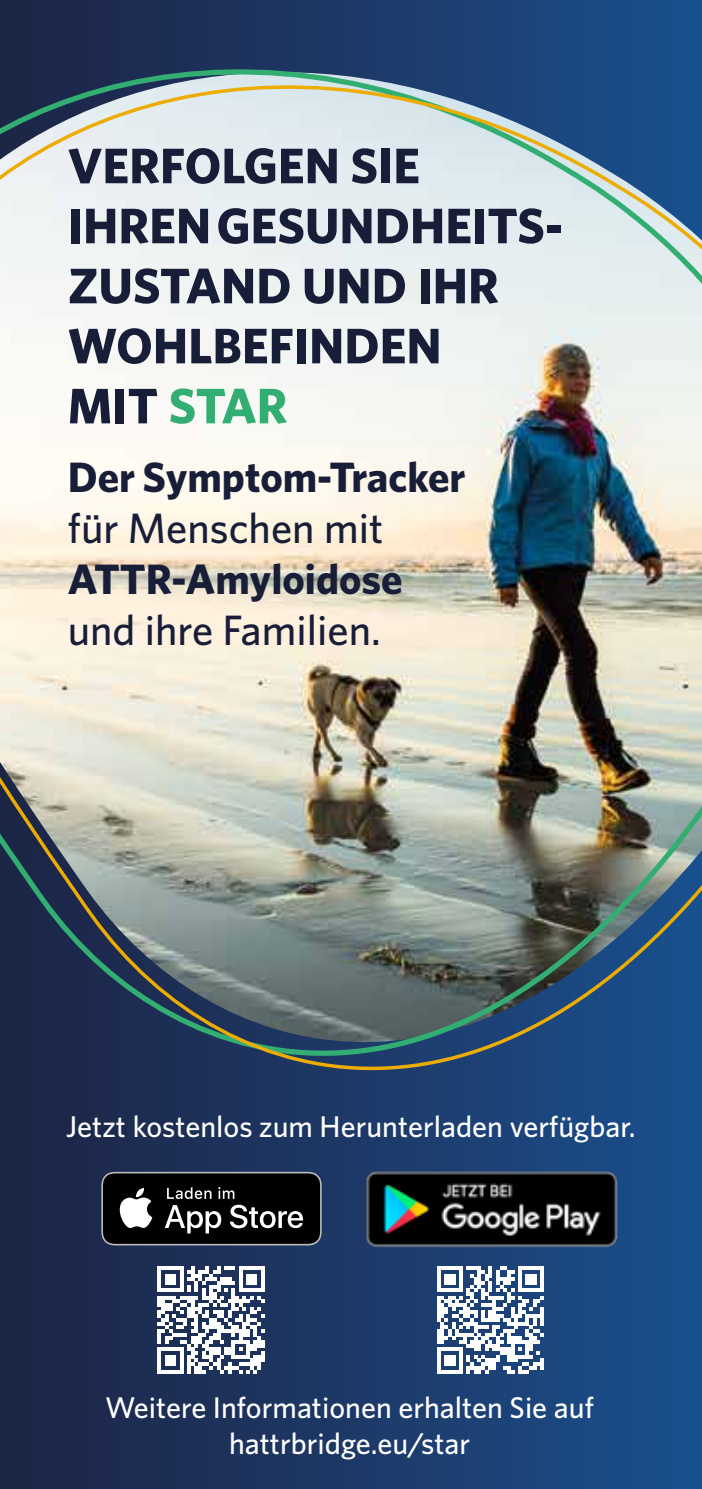
<style>
.page{position:relative;width:702px;height:1489px;background:#fff}
.page>*{position:absolute;margin:0;border:0;box-sizing:border-box;transform-origin:0 0}
.t1{font:700 50px/60px "Whitney";color:#181d38}
.t2{font:700 42.5px "Whitney";color:#181d38}
.t3{font:500 42.5px "Whitney";color:#181d38}
.t4{font:500 30px/36px "Whitney";color:#fff;text-align:center}
.s1{color:#32ae72}
</style>
<div class="page">
<div style="left:0;top:0;width:702px;height:1488px;background:linear-gradient(to right,#1e2443,#1b4f8d)"></div>
<img style="left:0;top:0;width:702px;height:1174px">
<svg style="left:158px;top:1266px;width:107px;height:107px"></svg>
<svg style="left:437px;top:1266px;width:107px;height:107px"></svg>
<svg style="left:101px;top:1171px;width:220px;height:74px;background:#2c2c2d"></svg>
<img style="left:348px;top:1153px;width:286px;height:110px">
<h1 class="t1" style="left:68px;top:134px;width:492px">VERFOLGEN SIE<br>IHREN GESUNDHEITS-<br>ZUSTAND UND IHR<br>WOHLBEFINDEN<br>MIT <span class="s1">STAR</span></h1>
<h2 class="t2" style="left:68px;top:451px;width:399px">Der Symptom-Tracker</h2>
<h2 class="t3" style="left:68px;top:502px;width:317px">für Menschen mit</h2>
<h2 class="t2" style="left:68px;top:553px;width:336px">ATTR-Amyloidose</h2>
<h2 class="t3" style="left:68px;top:604px;width:314px">und ihre Familien.</h2>
<p class="t4" style="left:66px;top:1107px;width:571px">Jetzt kostenlos zum Herunterladen verfügbar.</p>
<p class="t4" style="left:105px;top:1388px;width:490px">Weitere Informationen erhalten Sie auf hattrbridge.eu/star</p>
</div>
